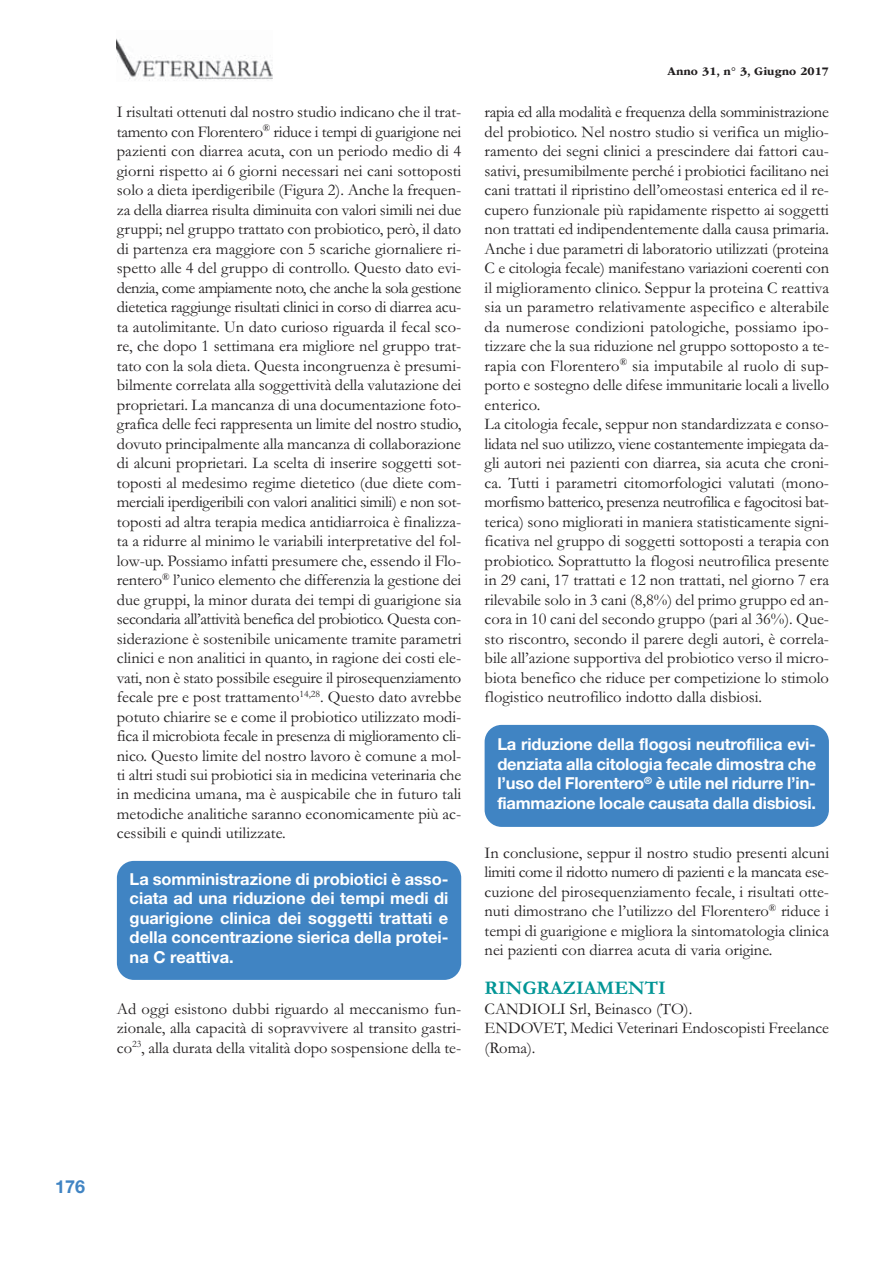
<style>
.page{position:relative;width:893px;height:1263px;background:#fff}
.page>*{position:absolute;margin:0;border:0;box-sizing:border-box;transform-origin:0 0}
.t1{font:700 19.5px "Garamond";color:#009595}
.t2{font:700 18px "Helvetica Neue LT Std";color:#4084c3}
.t3{font:16.5px/19.5px "Garamond";color:#201d1e;text-align:justify}
.t4{font:700 16.5px/19.5px "Helvetica Neue LT Std";letter-spacing:-.01em;color:#fff;text-align:justify}
.t5{font:700 12px "ITC Garamond Std";color:#201d1e}
</style>
<div class="page">
<img style="left:117px;top:39px;width:155px;height:42px">
<div style="left:117px;top:861px;width:344px;height:119px;background:#4084c3;border-radius:17px"></div>
<div style="left:485px;top:725px;width:344px;height:102px;background:#4084c3;border-radius:17px"></div>
<p class="t3" style="left:117px;top:104px;width:346px">I risultati ottenuti dal nostro studio indicano che il trat&shy;tamento con Florentero<sup>®</sup> riduce i tempi di guarigione nei pazienti con diarrea acuta, con un periodo medio di 4 giorni rispetto ai 6 giorni necessari nei cani sottoposti solo a dieta iperdigeribile (Figura 2). Anche la frequen&shy;za della diarrea risulta diminuita con valori simili nei due gruppi; nel gruppo trattato con probiotico, però, il dato di partenza era maggiore con 5 scariche giornaliere ri&shy;spetto alle 4 del gruppo di controllo. Questo dato evi&shy;denzia, come ampiamente noto, che anche la sola gestione dietetica raggiunge risultati clinici in corso di diarrea acu&shy;ta autolimitante. Un dato curioso riguarda il fecal sco&shy;re, che dopo 1 settimana era migliore nel gruppo trat&shy;tato con la sola dieta. Questa incongruenza è presumi&shy;bilmente correlata alla soggettività della valutazione dei proprietari. La mancanza di una documentazione foto&shy;grafica delle feci rappresenta un limite del nostro studio, dovuto principalmente alla mancanza di collaborazione di alcuni proprietari. La scelta di inserire soggetti sot&shy;toposti al medesimo regime dietetico (due diete com&shy;merciali iperdigeribili con valori analitici simili) e non sot&shy;toposti ad altra terapia medica antidiarroica è finalizza&shy;ta a ridurre al minimo le variabili interpretative del fol&shy;low-up. Possiamo infatti presumere che, essendo il Flo&shy;rentero<sup>®</sup> l’unico elemento che differenzia la gestione dei due gruppi, la minor durata dei tempi di guarigione sia secondaria all’attività benefica del probiotico. Questa con&shy;siderazione è sostenibile unicamente tramite parametri clinici e non analitici in quanto, in ragione dei costi ele&shy;vati, non è stato possibile eseguire il pirosequenziamento fecale pre e post trattamento<sup>14,28</sup>. Questo dato avrebbe potuto chiarire se e come il probiotico utilizzato modi&shy;fica il microbiota fecale in presenza di miglioramento cli&shy;nico. Questo limite del nostro lavoro è comune a mol&shy;ti altri studi sui probiotici sia in medicina veterinaria che in medicina umana, ma è auspicabile che in futuro tali metodiche analitiche saranno economicamente più ac&shy;cessibili e quindi utilizzate.</p>
<p class="t4" style="left:130px;top:871px;width:320px">La somministrazione di probiotici è asso&shy;ciata ad una riduzione dei tempi medi di guarigione clinica dei soggetti trattati e della concentrazione sierica della protei&shy;na C reattiva.</p>
<p class="t3" style="left:117px;top:1001px;width:346px">Ad oggi esistono dubbi riguardo al meccanismo fun&shy;zionale, alla capacità di sopravvivere al transito gastri&shy;co<sup>23</sup>, alla durata della vitalità dopo sospensione della te-</p>
<p class="t5" style="left:667px;top:66px;width:163px">Anno 31, n° 3, Giugno 2017</p>
<p class="t3" style="left:485px;top:104px;width:346px;text-align:left">rapia ed alla modalità e frequenza della somministrazione del probiotico. Nel nostro studio si verifica un miglio&shy;ramento dei segni clinici a prescindere dai fattori cau&shy;sativi, presumibilmente perché i probiotici facilitano nei cani trattati il ripristino dell’omeostasi enterica ed il re&shy;cupero funzionale più rapidamente rispetto ai soggetti non trattati ed indipendentemente dalla causa primaria.<br>Anche i due parametri di laboratorio utilizzati (proteina C e citologia fecale) manifestano variazioni coerenti con il miglioramento clinico. Seppur la proteina C reattiva sia un parametro relativamente aspecifico e alterabile da numerose condizioni patologiche, possiamo ipo&shy;tizzare che la sua riduzione nel gruppo sottoposto a te&shy;rapia con Florentero<sup>®</sup> sia imputabile al ruolo di sup&shy;porto e sostegno delle difese immunitarie locali a livello enterico.<br>La citologia fecale, seppur non standardizzata e conso&shy;lidata nel suo utilizzo, viene costantemente impiegata da&shy;gli autori nei pazienti con diarrea, sia acuta che croni&shy;ca. Tutti i parametri citomorfologici valutati (mono&shy;morfismo batterico, presenza neutrofilica e fagocitosi bat&shy;terica) sono migliorati in maniera statisticamente signi&shy;ficativa nel gruppo di soggetti sottoposti a terapia con probiotico. Soprattutto la flogosi neutrofilica presente in 29 cani, 17 trattati e 12 non trattati, nel giorno 7 era rilevabile solo in 3 cani (8,8%) del primo gruppo ed an&shy;cora in 10 cani del secondo gruppo (pari al 36%). Que&shy;sto riscontro, secondo il parere degli autori, è correla&shy;bile all’azione supportiva del probiotico verso il micro&shy;biota benefico che riduce per competizione lo stimolo flogistico neutrofilico indotto dalla disbiosi.</p>
<p class="t4" style="left:497px;top:736px;width:320px">La riduzione della flogosi neutrofilica evi&shy;denziata alla citologia fecale dimostra che l’uso del Florentero<sup>®</sup> è utile nel ridurre l’in&shy;fiammazione locale causata dalla disbiosi.</p>
<p class="t3" style="left:485px;top:845px;width:346px">In conclusione, seppur il nostro studio presenti alcuni limiti come il ridotto numero di pazienti e la mancata ese&shy;cuzione del pirosequenziamento fecale, i risultati otte&shy;nuti dimostrano che l’utilizzo del Florentero<sup>®</sup> riduce i tempi di guarigione e migliora la sintomatologia clinica nei pazienti con diarrea acuta di varia origine.</p>
<p class="t1" style="left:485px;top:981px;width:183px">RINGRAZIAMENTI</p>
<p class="t3" style="left:485px;top:1001px;width:346px;text-align:left">CANDIOLI Srl, Beinasco (TO).<br>ENDOVET, Medici Veterinari Endoscopisti Freelance (Roma).</p>
<p class="t2" style="left:55px;top:1180px;width:32px">176</p>
</div>
